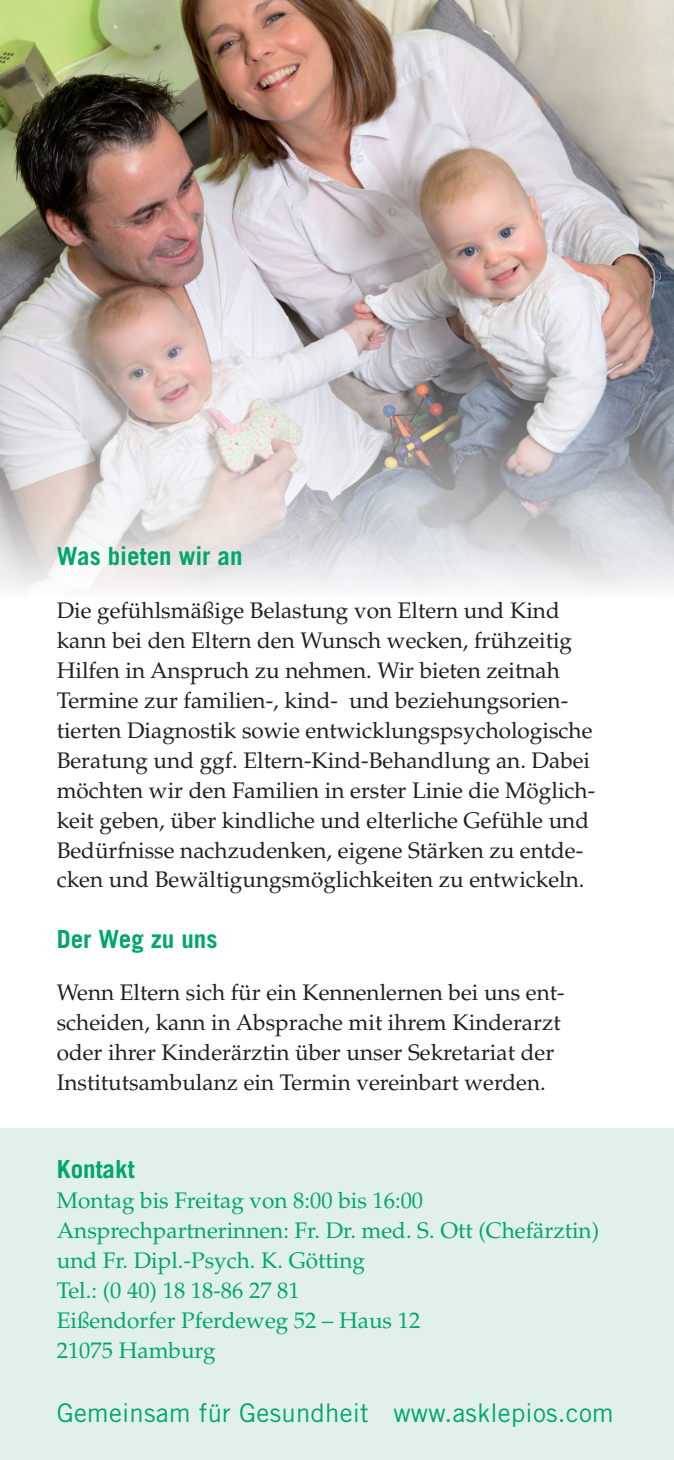
<style>
.page{position:relative;width:674px;height:1460px;background:#fff}
.page>*{position:absolute;margin:0;border:0;box-sizing:border-box;transform-origin:0 0}
.t1{font:25.75px "Trade Gothic LT Std";letter-spacing:.01em;color:#00a66e}
.t2{font:700 25px "Trade Gothic LT";color:#00a66e}
.t3{font:22.5px/30px "Palatino LT Std";color:#231f20}
.t4{font:22.5px/30px "Palatino LT Std";color:#00a66e}
</style>
<div class="page">
<div style="left:0;top:1129px;width:673px;height:331px;background:#e1f1ea"></div>
<img style="left:0;top:0;width:673px;height:590px">
<p class="t2" style="left:57px;top:541px;width:187px">Was bieten wir an</p>
<p class="t3" style="left:57px;top:595px;width:539px">Die gefühlsmäßige Belastung von Eltern und Kind kann bei den Eltern den Wunsch wecken, frühzeitig Hilfen in Anspruch zu nehmen. Wir bieten zeitnah Termine zur familien-, kind- und beziehungsorien&shy;tierten Diagnostik sowie entwicklungspsychologische Beratung und ggf. Eltern-Kind-Behandlung an. Dabei möchten wir den Familien in erster Linie die Möglich&shy;keit geben, über kindliche und elterliche Gefühle und Bedürfnisse nachzudenken, eigene Stärken zu entde&shy;cken und Bewältigungsmöglichkeiten zu entwickeln.</p>
<p class="t2" style="left:57px;top:923px;width:162px">Der Weg zu uns</p>
<p class="t3" style="left:57px;top:978px;width:509px">Wenn Eltern sich für ein Kennenlernen bei uns ent&shy;scheiden, kann in Absprache mit ihrem Kinderarzt oder ihrer Kinderärztin über unser Sekretariat der Institutsambulanz ein Termin vereinbart werden.</p>
<p class="t2" style="left:57px;top:1154px;width:79px">Kontakt</p>
<p class="t4" style="left:57px;top:1186px;width:543px">Montag bis Freitag von 8:00 bis 16:00<br>Ansprechpartnerinnen: Fr. Dr. med. S. Ott (Chefärztin) und Fr. Dipl.-Psych. K. Götting<br>Tel.: (0 40) 18 18-86 27 81<br>Eißendorfer Pferdeweg 52 – Haus 12<br>21075 Hamburg</p>
<p class="t1" style="left:57px;top:1397px;width:558px">Gemeinsam für Gesundheit www.asklepios.com</p>
</div>
